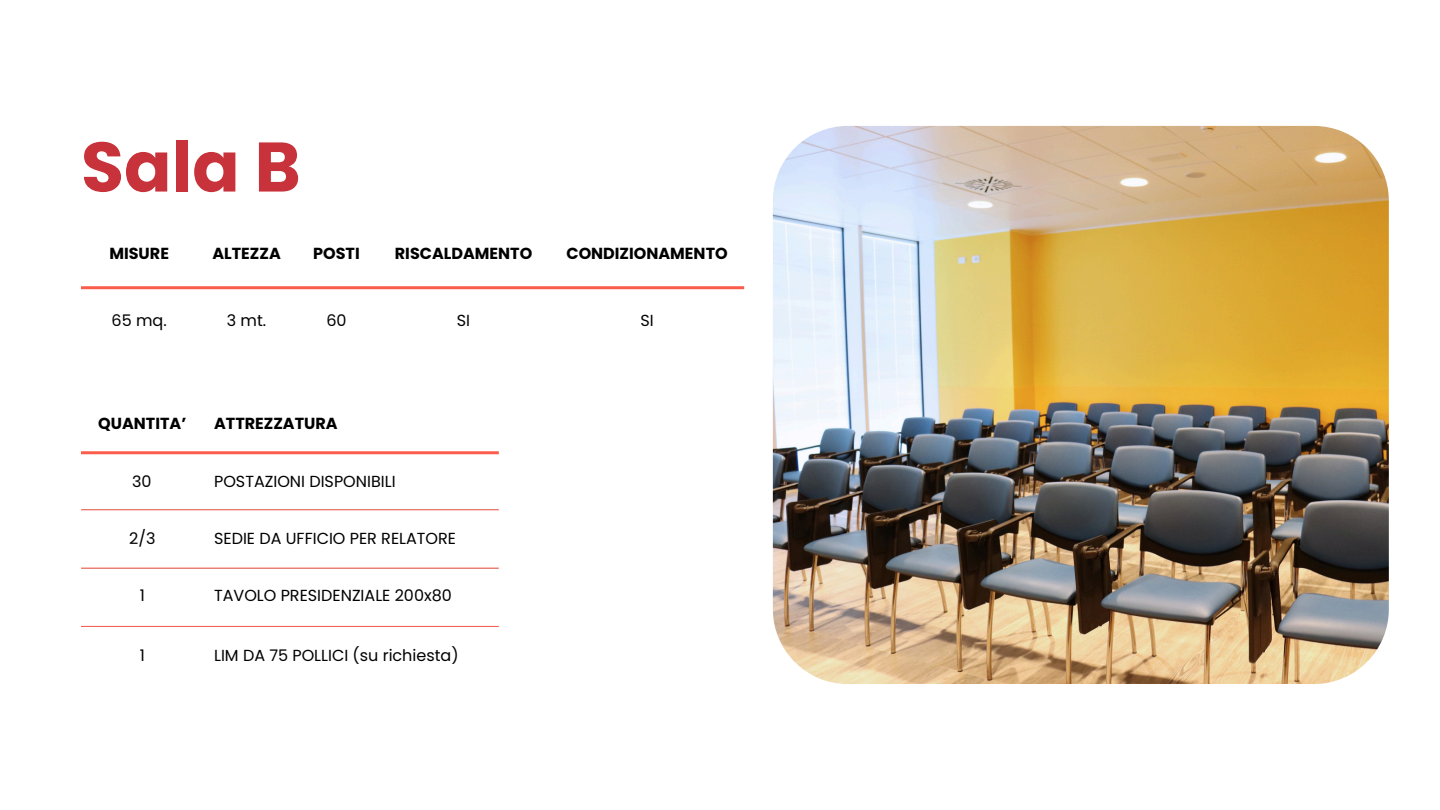
<style>
.page{position:relative;width:1440px;height:810px;background:#fff}
.page>*{position:absolute;margin:0;border:0;box-sizing:border-box;transform-origin:0 0}
.t1{font:700 70px "Poppins";color:#c8323a}
.t2{font:16px "Poppins";color:#000}
.t3{font:700 16px "Poppins";color:#000}
</style>
<div class="page">
<svg style="left:81px;top:289px;width:663px;height:1px"></svg>
<hr style="left:81px;top:286px;width:663px;height:3px;background:#fa5d4b">
<svg style="left:81px;top:454px;width:418px;height:172px"></svg>
<hr style="left:81px;top:509px;width:418px;height:1px;background:#fa5d4b">
<hr style="left:81px;top:568px;width:418px;height:1px;background:#fa5d4b">
<hr style="left:81px;top:626px;width:418px;height:1px;background:#fa5d4b">
<hr style="left:81px;top:451px;width:418px;height:3px;background:#fa5d4b">
<img style="left:773px;top:126px;width:616px;height:558px">
<p class="t1" style="left:81px;top:118px;width:221px">Sala B</p>
<h1 class="t3" style="left:109px;top:242px;width:61px">MISURE</h1>
<p class="t3" style="left:212px;top:242px;width:70px">ALTEZZA</p>
<p class="t3" style="left:313px;top:242px;width:48px">POSTI</p>
<p class="t3" style="left:395px;top:242px;width:139px">RISCALDAMENTO</p>
<p class="t3" style="left:567px;top:242px;width:163px">CONDIZIONAMENTO</p>
<p class="t2" style="left:112px;top:309px;width:57px">65 mq.</p>
<p class="t2" style="left:227px;top:309px;width:41px">3 mt.</p>
<p class="t2" style="left:326px;top:309px;width:22px">60</p>
<p class="t2" style="left:457px;top:309px;width:15px">SI</p>
<p class="t2" style="left:640px;top:309px;width:15px">SI</p>
<p class="t3" style="left:98px;top:412px;width:90px">QUANTITA’</p>
<p class="t3" style="left:214px;top:412px;width:125px">ATTREZZATURA</p>
<p class="t2" style="left:132px;top:472px;width:21px">30</p>
<p class="t2" style="left:214px;top:470px;width:183px">POSTAZIONI DISPONIBILI</p>
<p class="t2" style="left:129px;top:527px;width:28px">2/3</p>
<p class="t2" style="left:214px;top:527px;width:243px">SEDIE DA UFFICIO PER RELATORE</p>
<p class="t2" style="left:140px;top:585px;width:7px">1</p>
<p class="t2" style="left:214px;top:585px;width:239px">TAVOLO PRESIDENZIALE 200x80</p>
<p class="t2" style="left:140px;top:644px;width:7px">1</p>
<p class="t2" style="left:214px;top:644px;width:246px">LIM DA 75 POLLICI (su richiesta)</p>
</div>
